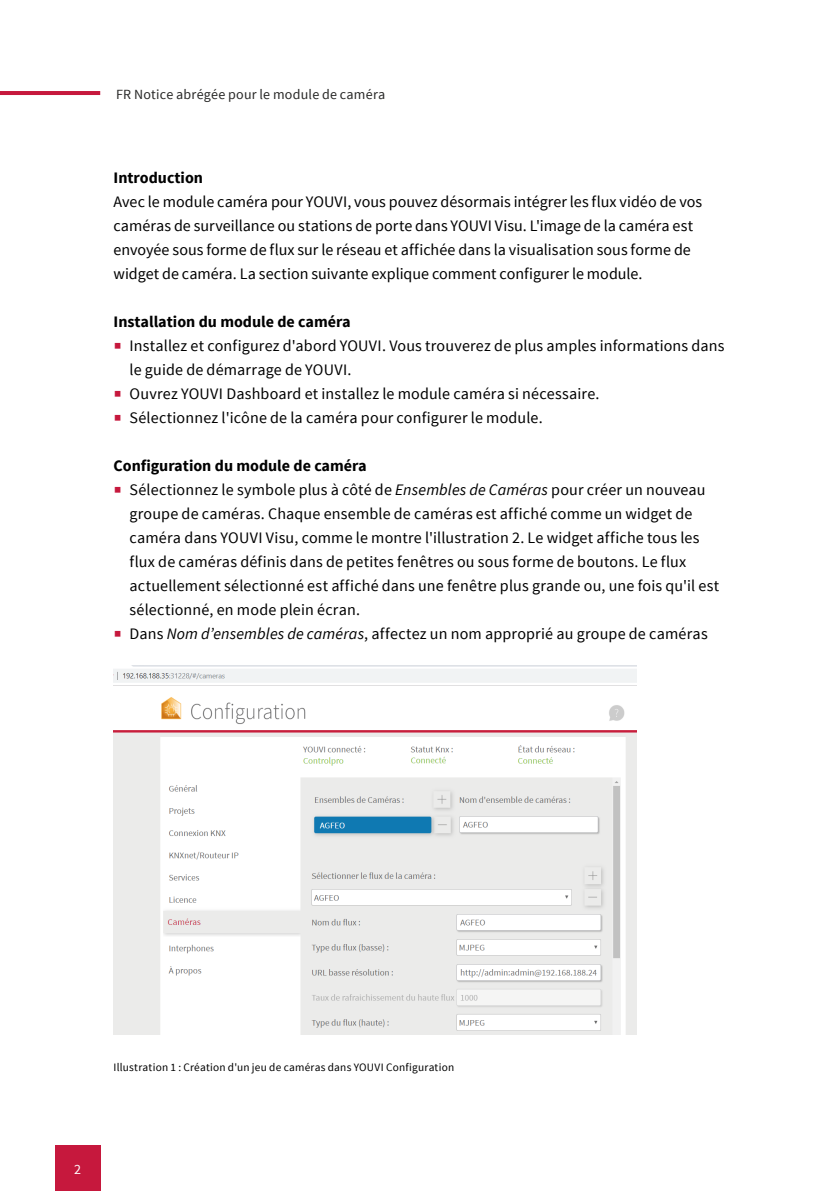
<style>
.page{position:relative;width:840px;height:1191px;background:#fff}
.page>*{position:absolute;margin:0;border:0;box-sizing:border-box;transform-origin:0 0}
.Einfach{font:16px/24px "Source Sans Pro";letter-spacing:.01em;color:#000}
.Headline__Ebene_2{font:700 16px "Source Sans Pro";color:#000}
.t1{font:14px "Source Sans Pro";letter-spacing:.015em;color:#282827}
.t2{font:14px "Source Sans Pro";color:#fff}
.Bildunterschrift_lin{font:11.2px "Source Sans Pro";letter-spacing:.02em;color:#000}
.s1{font-size:28px;color:#c6183d}
.s2{font-style:italic}
</style>
<div class="page">
<hr style="left:0;top:91px;width:100px;height:4px;background:#c6183d">
<div style="left:55px;top:1145px;width:45px;height:46px;background:#c6183d"></div>
<img style="left:113px;top:666px;width:523px;height:368px">
<p class="t1" style="left:116px;top:85px;width:271px">FR Notice abrégée pour le module de caméra</p>
<p class="Headline__Ebene_2" style="left:113px;top:167px;width:91px">Introduction</p>
<p class="Einfach" style="left:113px;top:190px;width:590px">Avec le module caméra pour YOUVI, vous pouvez désormais intégrer les flux vidéo de vos caméras de surveillance ou stations de porte dans YOUVI Visu. L'image de la caméra est envoyée sous forme de flux sur le réseau et affichée dans la visualisation sous forme de widget de caméra. La section suivante explique comment configurer le module.</p>
<p class="Headline__Ebene_2" style="left:113px;top:311px;width:238px">Installation du module de caméra</p>
<p class="Einfach" style="left:129px;top:334px;width:596px;text-indent:-16px"><span class="s1">■</span> Installez et configurez d'abord YOUVI. Vous trouverez de plus amples informations dans le guide de démarrage de YOUVI.</p>
<p class="Einfach" style="left:113px;top:382px;width:487px"><span class="s1">■</span> Ouvrez YOUVI Dashboard et installez le module caméra si nécessaire.</p>
<p class="Einfach" style="left:113px;top:406px;width:430px"><span class="s1">■</span> Sélectionnez l'icône de la caméra pour configurer le module.</p>
<p class="Headline__Ebene_2" style="left:113px;top:455px;width:254px">Configuration du module de caméra</p>
<p class="Einfach" style="left:129px;top:478px;width:591px;text-indent:-16px"><span class="s1">■</span> Sélectionnez le symbole plus à côté de <span class="s2">Ensembles de Caméras</span> pour créer un nouveau groupe de caméras. Chaque ensemble de caméras est affiché comme un widget de caméra dans YOUVI Visu, comme le montre l'illustration 2. Le widget affiche tous les flux de caméras définis dans de petites fenêtres ou sous forme de boutons. Le flux actuellement sélectionné est affiché dans une fenêtre plus grande ou, une fois qu'il est sélectionné, en mode plein écran.</p>
<p class="Einfach" style="left:113px;top:622px;width:595px"><span class="s1">■</span> Dans <span class="s2">Nom d’ensembles de caméras</span>, affectez un nom approprié au groupe de caméras</p>
<p class="Bildunterschrift_lin" style="left:113px;top:1060px;width:342px">Illustration 1 : Création d'un jeu de caméras dans YOUVI Configuration</p>
<p class="t2" style="left:74px;top:1160px;width:8px">2</p>
</div>
